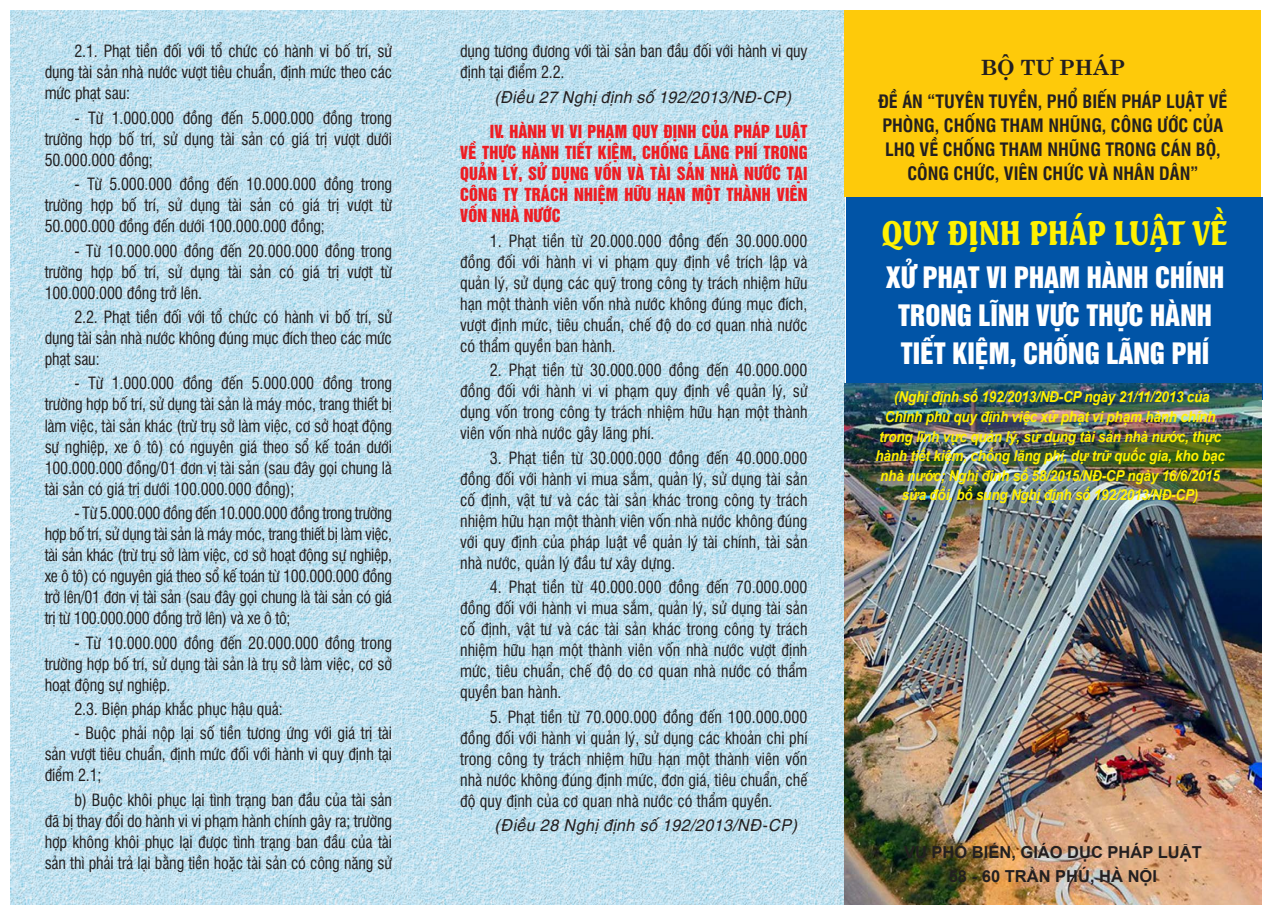
<style>
.page{position:relative;width:1272px;height:915px;background:#fff}
.page>*{position:absolute;margin:0;border:0;box-sizing:border-box;transform-origin:0 0}
.t1{font:700 33px "UTM Seagull";letter-spacing:-.02em;color:#fff101;scale:.92 1}
.t2{font:27px/37.5px "UTM Helvet Ins";color:#fff;text-align:center}
.t3{font:700 21px "UTM Centur";color:#231f20}
.t4{font:700 18px/24px "UTM Swiss Condensed";color:#231f20;text-align:center}
.Normal__Web{font:16.5px/21px "UTM Swiss Condensed";letter-spacing:-.01em;color:#231f20;text-align:justify}
.Normal__Web-2{font:16.5px/21px "UTM Helvet Ins";letter-spacing:.01em;color:#ee1d23;text-align:justify}
.Normal__Web-3{font:italic 16.5px "UTM Helve";letter-spacing:-.005em;color:#231f20}
.t5{font:700 16.5px/24px "Arial";color:#231f20;text-align:center}
.t6{font:italic 700 15px/19.5px "Arial";letter-spacing:-.015em;color:#fff101;text-align:center;scale:.9 1}
</style>
<div class="page">
<img style="left:11px;top:11px;width:833px;height:893px">
<div style="left:846px;top:197px;width:417px;height:202px;background:#0154a6"></div>
<img style="left:844px;top:383px;width:417px;height:521px">
<div style="left:844px;top:11px;width:417px;height:186px;background:#feca0a"></div>
<p class="Normal__Web" style="left:45px;top:39px;width:349px;text-indent:30px">2.1. Phạt tiền đối với tổ chức có hành vi bố trí, sử dụng tài sản nhà nước vượt tiêu chuẩn, định mức theo các mức phạt sau:</p>
<p class="Normal__Web" style="left:45px;top:106px;width:349px;text-indent:30px">- Từ 1.000.000 đồng đến 5.000.000 đồng trong trường hợp bố trí, sử dụng tài sản có giá trị vượt dưới 50.000.000 đồng;</p>
<p class="Normal__Web" style="left:45px;top:172px;width:349px;text-indent:30px">- Từ 5.000.000 đồng đến 10.000.000 đồng trong trường hợp bố trí, sử dụng tài sản có giá trị vượt từ 50.000.000 đồng đến dưới 100.000.000 đồng;</p>
<p class="Normal__Web" style="left:45px;top:239px;width:349px;text-indent:30px">- Từ 10.000.000 đồng đến 20.000.000 đồng trong trường hợp bố trí, sử dụng tài sản có giá trị vượt từ 100.000.000 đồng trở lên.</p>
<p class="Normal__Web" style="left:45px;top:305px;width:349px;text-indent:30px">2.2. Phạt tiền đối với tổ chức có hành vi bố trí, sử dụng tài sản nhà nước không đúng mục đích theo các mức phạt sau:</p>
<p class="Normal__Web" style="left:45px;top:371px;width:349px;text-indent:30px">- Từ 1.000.000 đồng đến 5.000.000 đồng trong trường hợp bố trí, sử dụng tài sản là máy móc, trang thiết bị làm việc, tài sản khác (trừ trụ sở làm việc, cơ sở hoạt động sự nghiệp, xe ô tô) có nguyên giá theo sổ kế toán dưới 100.000.000 đồng/01 đơn vị tài sản (sau đây gọi chung là tài sản có giá trị dưới 100.000.000 đồng);</p>
<p class="Normal__Web" style="left:45px;top:501px;width:349px;text-indent:30px">- Từ 5.000.000 đồng đến 10.000.000 đồng trong trường hợp bố trí, sử dụng tài sản là máy móc, trang thiết bị làm việc, tài sản khác (trừ trụ sở làm việc, cơ sở hoạt động sự nghiệp, xe ô tô) có nguyên giá theo sổ kế toán từ 100.000.000 đồng trở lên/01 đơn vị tài sản (sau đây gọi chung là tài sản có giá trị từ 100.000.000 đồng trở lên) và xe ô tô;</p>
<p class="Normal__Web" style="left:45px;top:630px;width:349px;text-indent:30px">- Từ 10.000.000 đồng đến 20.000.000 đồng trong trường hợp bố trí, sử dụng tài sản là trụ sở làm việc, cơ sở hoạt động sự nghiệp.</p>
<p class="Normal__Web" style="left:74px;top:697px;width:210px">2.3. Biện pháp khắc phục hậu quả:</p>
<p class="Normal__Web" style="left:45px;top:721px;width:349px;text-indent:30px">- Buộc phải nộp lại số tiền tương ứng với giá trị tài sản vượt tiêu chuẩn, định mức đối với hành vi quy định tại điểm 2.1;</p>
<p class="Normal__Web" style="left:45px;top:787px;width:349px;text-indent:30px">b) Buộc khôi phục lại tình trạng ban đầu của tài sản đã bị thay đổi do hành vi vi phạm hành chính gây ra; trường hợp không khôi phục lại được tình trạng ban đầu của tài sản thì phải trả lại bằng tiền hoặc tài sản có công năng sử</p>
<p class="Normal__Web" style="left:460px;top:39px;width:349px">dụng tương đương với tài sản ban đầu đối với hành vi quy định tại điểm 2.2.</p>
<p class="Normal__Web-3" style="left:494px;top:84px;width:298px">(Điều 27 Nghị định số 192/2013/NĐ-CP)</p>
<p class="Normal__Web-2" style="left:460px;top:120px;width:349px;text-indent:30px">IV. HÀNH VI VI PHẠM QUY ĐỊNH CỦA PHÁP LUẬT VỀ THỰC HÀNH TIẾT KIỆM, CHỐNG LÃNG PHÍ TRONG QUẢN LÝ, SỬ DỤNG VỐN VÀ TÀI SẢN NHÀ NƯỚC TẠI CÔNG TY TRÁCH NHIỆM HỮU HẠN MỘT THÀNH VIÊN VỐN NHÀ NƯỚC</p>
<p class="Normal__Web" style="left:460px;top:229px;width:349px;text-indent:30px">1. Phạt tiền từ 20.000.000 đồng đến 30.000.000 đồng đối với hành vi vi phạm quy định về trích lập và quản lý, sử dụng các quỹ trong công ty trách nhiệm hữu hạn một thành viên vốn nhà nước không đúng mục đích, vượt định mức, tiêu chuẩn, chế độ do cơ quan nhà nước có thẩm quyền ban hành.</p>
<p class="Normal__Web" style="left:460px;top:358px;width:349px;text-indent:30px">2. Phạt tiền từ 30.000.000 đồng đến 40.000.000 đồng đối với hành vi vi phạm quy định về quản lý, sử dụng vốn trong công ty trách nhiệm hữu hạn một thành viên vốn nhà nước gây lãng phí.</p>
<p class="Normal__Web" style="left:460px;top:446px;width:349px;text-indent:30px">3. Phạt tiền từ 30.000.000 đồng đến 40.000.000 đồng đối với hành vi mua sắm, quản lý, sử dụng tài sản cố định, vật tư và các tài sản khác trong công ty trách nhiệm hữu hạn một thành viên vốn nhà nước không đúng với quy định của pháp luật về quản lý tài chính, tài sản nhà nước, quản lý đầu tư xây dựng.</p>
<p class="Normal__Web" style="left:460px;top:575px;width:349px;text-indent:30px">4. Phạt tiền từ 40.000.000 đồng đến 70.000.000 đồng đối với hành vi mua sắm, quản lý, sử dụng tài sản cố định, vật tư và các tài sản khác trong công ty trách nhiệm hữu hạn một thành viên vốn nhà nước vượt định mức, tiêu chuẩn, chế độ do cơ quan nhà nước có thẩm quyền ban hành.</p>
<p class="Normal__Web" style="left:460px;top:704px;width:349px;text-indent:30px">5. Phạt tiền từ 70.000.000 đồng đến 100.000.000 đồng đối với hành vi quản lý, sử dụng các khoản chi phí trong công ty trách nhiệm hữu hạn một thành viên vốn nhà nước không đúng định mức, đơn giá, tiêu chuẩn, chế độ quy định của cơ quan nhà nước có thẩm quyền.</p>
<p class="Normal__Web-3" style="left:494px;top:812px;width:304px">(Điều 28 Nghị định số 192/2013/NĐ-CP)</p>
<p class="t3" style="left:980px;top:49px;width:146px">BỘ TƯ PHÁP</p>
<p class="t4" style="left:878px;top:88px;width:350px">ĐỀ ÁN “TUYÊN TUYỀN, PHỔ BIẾN PHÁP LUẬT VỀ PHÒNG, CHỐNG THAM NHŨNG, CÔNG ƯỚC CỦA LHQ VỀ CHỐNG THAM NHŨNG TRONG CÁN BỘ, CÔNG CHỨC, VIÊN CHỨC VÀ NHÂN DÂN”</p>
<p class="t1" style="left:881px;top:207px;width:377px">QUY ĐỊNH PHÁP LUẬT VỀ</p>
<p class="t2" style="left:885px;top:257px;width:340px">XỬ PHẠT VI PHẠM HÀNH CHÍNH<br>TRONG LĨNH VỰC THỰC HÀNH<br>TIẾT KIỆM, CHỐNG LÃNG PHÍ</p>
<p class="t6" style="left:875px;top:388px;width:390px">(Nghị định số 192/2013/NĐ-CP ngày 21/11/2013 của Chính phủ quy định việc xử phạt vi phạm hành chính trong lĩnh vực quản lý, sử dụng tài sản nhà nước, thực hành tiết kiệm, chống lãng phí, dự trữ quốc gia, kho bạc nhà nước; Nghị đinh số 58/2015/NĐ-CP ngày 16/6/2015 sửa đổi, bổ sung Nghị định số 192/2013/NĐ-CP)</p>
<p class="t5" style="left:904px;top:840px;width:299px">VỤ PHỔ BIẾN, GIÁO DỤC PHÁP LUẬT<br>58 - 60 TRẦN PHÚ, HÀ NỘI</p>
</div>
